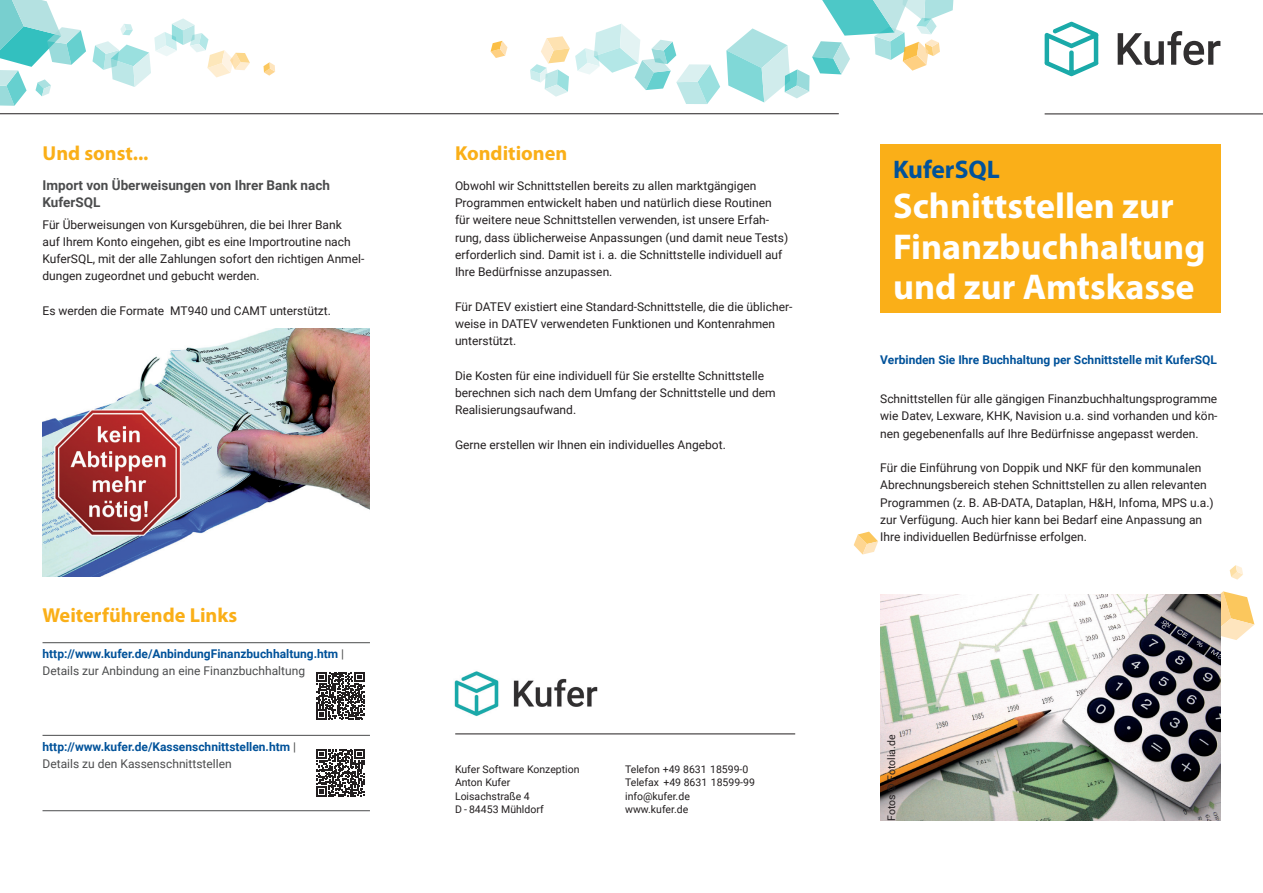
<style>
.page{position:relative;width:1263px;height:893px;background:#fff}
.page>*{position:absolute;margin:0;border:0;box-sizing:border-box;transform-origin:0 0}
.t1{font:700 36px/40.5px "Myriad Pro";color:#fff}
.t2{font:700 25.5px "Myriad Pro";color:#01529a}
.t3{font:700 20.25px "Myriad Pro";color:#faaf18}
.t4{font:700 13.5px/17.2px "Roboto";color:#4b4c4d}
.t5{font:12px/17.2px "Roboto";color:#231f20}
.t6{font:700 12px/17.2px "Roboto";color:#01529a}
.t7{font:10.5px/13.5px "Roboto";color:#231f20}
.s1{font-weight:400;color:#4b4c4d}
</style>
<div class="page">
<svg style="left:1230px;top:565px;width:13px;height:15px"></svg>
<svg style="left:854px;top:532px;width:24px;height:22px"></svg>
<svg style="left:1220px;top:591px;width:34px;height:49px"></svg>
<svg style="left:1045px;top:22px;width:54px;height:54px"></svg>
<svg style="left:1118px;top:31px;width:102px;height:34px"></svg>
<hr style="left:0;top:113px;width:839px;height:1px;background:#231f20">
<hr style="left:1045px;top:114px;width:218px;height:1px;background:#231f20">
<svg style="left:0;top:0;width:86px;height:106px"></svg>
<svg style="left:726px;top:0;width:228px;height:102px"></svg>
<svg style="left:491px;top:41px;width:16px;height:17px"></svg>
<svg style="left:530px;top:24px;width:190px;height:80px"></svg>
<svg style="left:92px;top:18px;width:158px;height:69px"></svg>
<svg style="left:263px;top:62px;width:12px;height:14px"></svg>
<img style="left:454px;top:671px;width:144px;height:45px">
<hr style="left:455px;top:733px;width:340px;height:1px;background:#231f20">
<div style="left:880px;top:145px;width:340px;height:168px;background:#faaf18"></div>
<hr style="left:43px;top:642px;width:327px;height:1px;background:#4b4c4d">
<hr style="left:43px;top:735px;width:327px;height:1px;background:#4b4c4d">
<hr style="left:43px;top:810px;width:327px;height:1px;background:#4b4c4d">
<img style="left:880px;top:594px;width:340px;height:227px">
<img style="left:43px;top:329px;width:327px;height:247px">
<svg style="left:316px;top:672px;width:48px;height:48px"></svg>
<svg style="left:316px;top:749px;width:48px;height:48px"></svg>
<h3 class="t3" style="left:43px;top:140px;width:108px">Und sonst...</h3>
<p class="t4" style="left:43px;top:176px;width:289px">Import von Überweisungen von Ihrer Bank nach<br>KuferSQL</p>
<p class="t5" style="left:43px;top:215px;width:323px">Für Überweisungen von Kursgebühren, die bei Ihrer Bank<br>auf Ihrem Konto eingehen, gibt es eine Importroutine nach KuferSQL, mit der alle Zahlungen sofort den richtigen Anmel&shy;dungen zugeordnet und gebucht werden.</p>
<p class="t5" style="left:43px;top:301px;width:290px">Es werden die Formate MT940 und CAMT unterstützt.</p>
<h3 class="t3" style="left:43px;top:601px;width:196px">Weiterführende Links</h3>
<p class="t6" style="left:43px;top:645px;width:303px">http://www.kufer.de/AnbindungFinanzbuchhaltung.htm <span class="s1">|<br>Details zur Anbindung an eine Finanzbuchhaltung</span></p>
<h3 class="t3" style="left:455px;top:140px;width:114px">Konditionen</h3>
<p class="t5" style="left:455px;top:176px;width:335px">Obwohl wir Schnittstellen bereits zu allen marktgängigen Programmen entwickelt haben und natürlich diese Routinen für weitere neue Schnittstellen verwenden, ist unsere Erfah&shy;rung, dass üblicherweise Anpassungen (und damit neue Tests) erforderlich sind. Damit ist i. a. die Schnittstelle individuell auf Ihre Bedürfnisse anzupassen.</p>
<p class="t5" style="left:455px;top:297px;width:339px">Für DATEV existiert eine Standard-Schnittstelle, die die üblicher&shy;weise in DATEV verwendeten Funktionen und Kontenrahmen unterstützt.</p>
<p class="t5" style="left:455px;top:366px;width:322px">Die Kosten für eine individuell für Sie erstellte Schnittstelle berechnen sich nach dem Umfang der Schnittstelle und dem<br>Realisierungsaufwand.</p>
<p class="t5" style="left:455px;top:435px;width:272px">Gerne erstellen wir Ihnen ein individuelles Angebot.</p>
<h2 class="t2" style="left:893px;top:152px;width:108px">KuferSQL</h2>
<h1 class="t1" style="left:893px;top:185px;width:314px">Schnittstellen zur<br>Finanzbuchhaltung und zur Amtskasse</h1>
<p class="t6" style="left:880px;top:351px;width:338px">Verbinden Sie Ihre Buchhaltung per Schnittstelle mit KuferSQL</p>
<p class="t5" style="left:880px;top:390px;width:339px;text-align:justify">Schnittstellen für alle gängigen Finanzbuchhaltungsprogramme wie Datev, Lexware, KHK, Navision u.a. sind vorhanden und kön&shy;nen gegebenenfalls auf Ihre Bedürfnisse angepasst werden.</p>
<p class="t5" style="left:880px;top:459px;width:335px">Für die Einführung von Doppik und NKF für den kommunalen Abrechnungsbereich stehen Schnittstellen zu allen relevanten Programmen (z. B. AB-DATA, Dataplan, H&amp;H, Infoma, MPS u.a.) zur Verfügung. Auch hier kann bei Bedarf eine Anpassung an Ihre individuellen Bedürfnisse erfolgen.</p>
<p class="t6" style="left:43px;top:737px;width:255px">http://www.kufer.de/Kassenschnittstellen.htm <span class="s1">|<br>Details zu den Kassenschnittstellen</span></p>
<p class="t7" style="left:884px;top:821px;width:87px;rotate:-90deg">Fotos © Fotolia.de</p>
<p class="t7" style="left:455px;top:762px;width:126px">Kufer Software Konzeption<br>Anton Kufer<br>Loisachstraße 4<br>D - 84453 Mühldorf</p>
<p class="t7" style="left:625px;top:762px;width:131px">Telefon +49 8631 18599-0<br>Telefax +49 8631 18599-99 info@kufer.de www.kufer.de</p>
</div>
